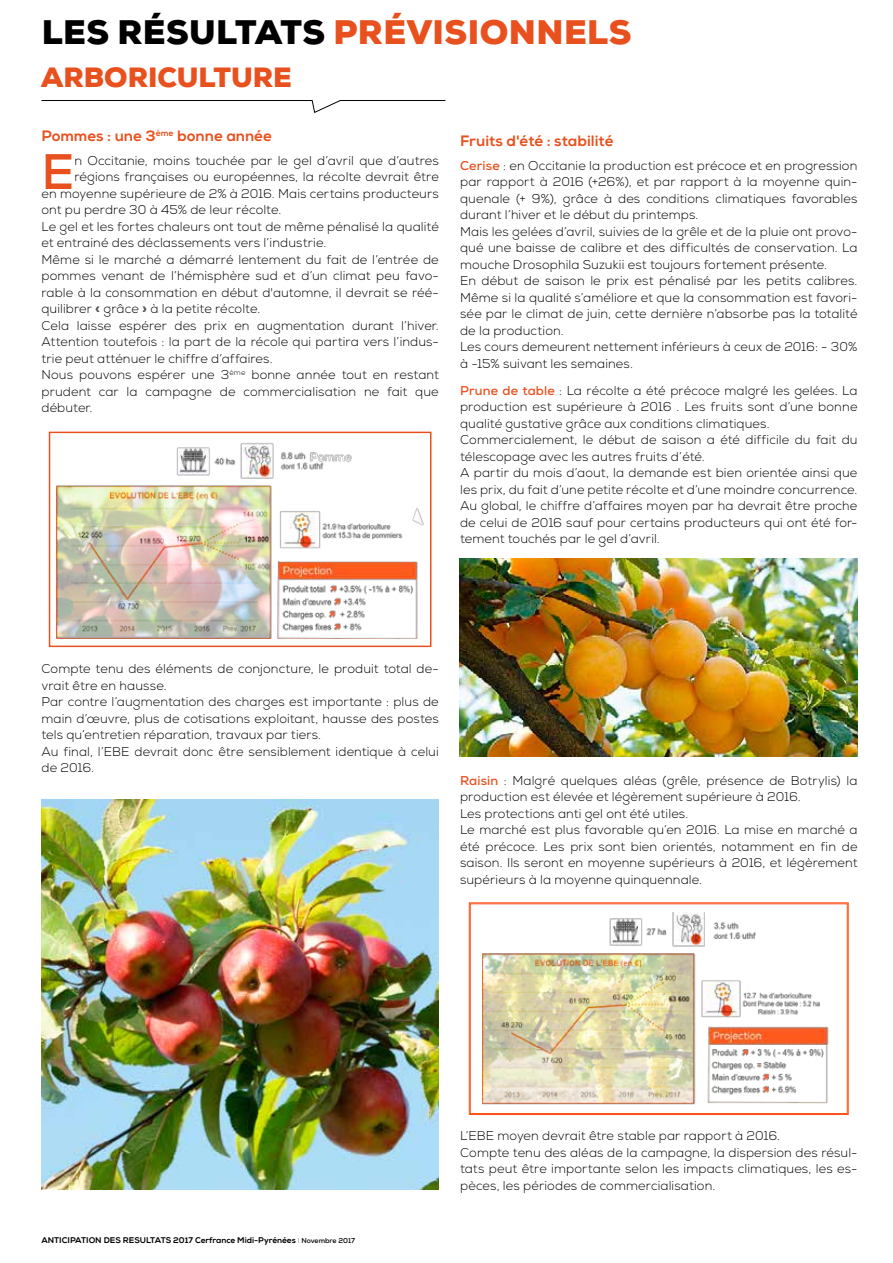
<style>
.page{position:relative;width:893px;height:1263px;background:#fff}
.page>*{position:absolute;margin:0;border:0;box-sizing:border-box;transform-origin:0 0}
.t1{font:700 49.8px "Nexa";color:#e8511e}
.t2{font:900 33px "Nexa";letter-spacing:.015em;color:#e8511e}
.t3{font:900 27px "Nexa";letter-spacing:-.005em;color:#e8511e}
.t4{font:15px "Nexa X Bold";color:#e8511e}
.t5{font:300 12.75px/16.5px "Nexa";letter-spacing:.01em;color:#000}
.t6{font:8.25px "Nexa X Bold";color:#000}
.s1{color:#000}
.s2{font-weight:700;color:#e8511e}
.s3{font-style:inherit}
.s4{font-family:"Nexa";font-weight:100;font-size:7.05px}
.s5{font-family:"Nexa";font-weight:700;font-size:7.05px}
</style>
<div class="page">
<svg style="left:41px;top:100px;width:405px;height:13px"></svg>
<img style="left:56px;top:443px;width:368px;height:195px">
<div style="left:49px;top:432px;width:382px;height:215px;border:2px solid #e8511e"></div>
<img style="left:41px;top:799px;width:398px;height:390px">
<img style="left:460px;top:558px;width:397px;height:199px">
<img style="left:468px;top:902px;width:381px;height:213px">
<div style="left:470px;top:904px;width:377px;height:210px;border:1px solid #ff4f14"></div>
<h2 class="t2" style="left:42px;top:10px;width:591px"><span class="s1">LES RÉSULTATS</span> PRÉVISIONNELS</h2>
<h3 class="t3" style="left:41px;top:60px;width:252px">ARBORICULTURE</h3>
<p class="t4" style="left:41px;top:126px;width:232px">Pommes : une 3<sup>ème</sup> bonne année</p>
<h1 class="t1" style="left:41px;top:139px;width:34px">E</h1>
<p class="t5" style="left:74px;top:152px;width:366px">n Occitanie, moins touchée par le gel d’avril que d’autres</p>
<p class="t5" style="left:74px;top:169px;width:366px">régions françaises ou européennes, la récolte devrait être</p>
<p class="t5" style="left:41px;top:185px;width:399px">en moyenne supérieure de 2% à 2016. Mais certains producteurs</p>
<p class="t5" style="left:41px;top:202px;width:241px">ont pu perdre 30 à 45% de leur récolte.</p>
<p class="t5" style="left:41px;top:218px;width:399px">Le gel et les fortes chaleurs ont tout de même pénalisé la qualité</p>
<p class="t5" style="left:41px;top:235px;width:286px">et entrainé des déclassements vers l’industrie.</p>
<p class="t5" style="left:41px;top:251px;width:399px">Même si le marché a démarré lentement du fait de l’entrée de</p>
<p class="t5" style="left:41px;top:268px;width:399px">pommes venant de l’hémisphère sud et d’un climat peu favo-</p>
<p class="t5" style="left:41px;top:284px;width:399px">rable à la consommation en début d'automne, il devrait se réé-</p>
<p class="t5" style="left:41px;top:301px;width:220px">quilibrer « grâce » à la petite récolte.</p>
<p class="t5" style="left:41px;top:317px;width:399px">Cela laisse espérer des prix en augmentation durant l’hiver.</p>
<p class="t5" style="left:41px;top:334px;width:399px">Attention toutefois : la part de la récole qui partira vers l’indus-</p>
<p class="t5" style="left:41px;top:350px;width:233px">trie peut atténuer le chiffre d’affaires.</p>
<p class="t5" style="left:41px;top:367px;width:399px">Nous pouvons espérer une 3<sup>ème</sup> bonne année tout en restant</p>
<p class="t5" style="left:41px;top:383px;width:399px">prudent car la campagne de commercialisation ne fait que</p>
<p class="t5" style="left:41px;top:400px;width:53px">débuter.</p>
<p class="t4" style="left:460px;top:131px;width:155px">Fruits d'été : stabilité</p>
<p class="t5" style="left:460px;top:157px;width:399px"><span class="s2">Cerise</span> : en Occitanie la production est précoce et en progression par rapport à 2016 (+26%), et par rapport à la moyenne quin&shy;quenale (+ 9%), grâce à des conditions climatiques favorables durant l’hiver et le début du printemps.<br>Mais les gelées d’avril, suivies de la grêle et de la pluie ont provo&shy;qué une baisse de calibre et des difficultés de conservation. La mouche Drosophila Suzukii est toujours fortement présente.<br>En début de saison le prix est pénalisé par les petits calibres.<br>Même si la qualité s’améliore et que la consommation est favori&shy;sée par le climat de juin, cette dernière n’absorbe pas la totalité de la production.<br>Les cours demeurent nettement inférieurs à ceux de 2016: - 30% à -15% suivant les semaines.</p>
<p class="t5" style="left:460px;top:382px;width:399px"><span class="s2">Prune de table</span> : La récolte a été précoce malgré les gelées. La production est supérieure à 2016 . Les fruits sont d’une bonne qualité gustative grâce aux conditions climatiques.<br>Commercialement, le début de saison a été difficile du fait du télescopage avec les autres fruits d’été.<br>A partir du mois d’aout, la demande est bien orientée ainsi que les prix, du fait d’une petite récolte et d’une moindre concurrence.<br>Au global, le chiffre d’affaires moyen par ha devrait être proche de celui de 2016 sauf pour certains producteurs qui ont été for&shy;tement touchés par le gel d’avril.</p>
<p class="t5" style="left:41px;top:661px;width:399px">Compte tenu des éléments de conjoncture, le produit total de&shy;vrait être en hausse.<br>Par contre l’augmentation des charges est importante : plus de main d’œuvre, plus de cotisations exploitant, hausse des postes tels qu’entretien réparation, travaux par tiers.<br>Au final, l’EBE devrait donc être sensiblement identique à celui de 2016.</p>
<p class="t5" style="left:460px;top:772px;width:399px"><span class="s2">Raisin</span> : Malgré quelques aléas (grêle, présence de Botrylis) la production est élevée et légèrement supérieure à 2016.<br>Les protections anti gel ont été utiles.<br>Le marché est plus favorable qu’en 2016. La mise en marché a été précoce. Les prix sont bien orientés, notamment en fin de saison. Ils seront en moyenne supérieurs à 2016, et légèrement supérieurs à la moyenne quinquennale.</p>
<p class="t6" style="left:41px;top:1235px;width:315px">ANTICIPATION DES RESULTATS 2017 <span class="s3">Cerfrance Midi-Pyrénées</span> <span class="s4">I</span> <span class="s5">Novembre 2017</span></p>
<p class="t5" style="left:460px;top:1128px;width:399px">L’EBE moyen devrait être stable par rapport à 2016.<br>Compte tenu des aléas de la campagne, la dispersion des résul&shy;tats peut être importante selon les impacts climatiques, les es&shy;pèces, les périodes de commercialisation.</p>
</div>
